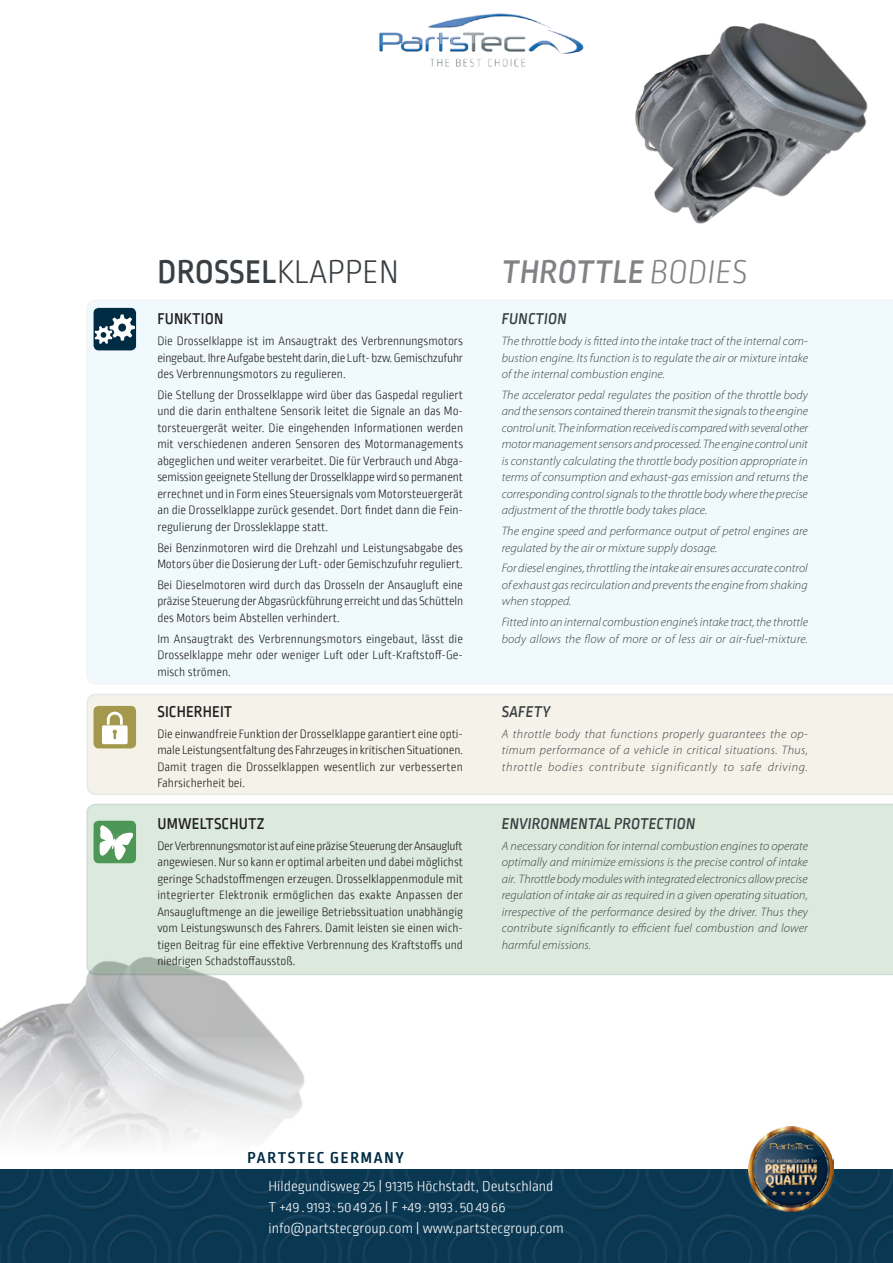
<style>
.page{position:relative;width:893px;height:1263px;background:#fff}
.page>*{position:absolute;margin:0;border:0;box-sizing:border-box;transform-origin:0 0}
.Head_Back{font:500 34.5px "Ropa Sans PTT";letter-spacing:.005em;color:#393f43}
.Head_Back_englisch{font:italic 500 34.5px "Ropa Sans PTT";letter-spacing:.01em;color:#808285}
.Copy_head_englisch{font:italic 500 16.5px "Ropa Sans PTT";letter-spacing:.01em;color:#393f43}
.Copy_head{font:500 16.5px "Ropa Sans PTT";letter-spacing:.01em;color:#231f20}
.t1{font:700 16.5px "Ropa Sans PTT";letter-spacing:.11em;color:#002c43}
.Copy_englisch{font:italic 500 16.5px "Ropa Sans PTT";letter-spacing:.01em;color:#393f43}
.Adresse_deutschland{font:300 15px "Ropa Sans PTT";color:#fff}
.Copy_deutsch{font:300 12.75px/16.5px "Ropa Sans PTT";color:#231f20;text-align:justify}
.Copy_englisch-2{font:italic 300 12.3px/16.5px "Myriad Pro";letter-spacing:.005em;color:#393f43;text-align:justify}
.s1{font-weight:300}
</style>
<div class="page">
<img style="left:0;top:976px;width:275px;height:61px">
<svg style="left:0;top:1037px;width:305px;height:107px"></svg>
<div style="left:86px;top:803px;width:807px;height:173px;background:#dceadd"></div>
<div style="left:87px;top:300px;width:806px;height:384px;background:#f0fafe"></div>
<div style="left:87px;top:694px;width:806px;height:101px;background:#f4f2e9"></div>
<div style="left:94px;top:308px;width:42px;height:42px;background:#002c43;border-radius:5px"></div>
<svg style="left:95px;top:314px;width:40px;height:30px"></svg>
<div style="left:94px;top:706px;width:42px;height:42px;background:#a3984b;border-radius:5px"></div>
<svg style="left:102px;top:712px;width:26px;height:32px"></svg>
<div style="left:94px;top:821px;width:42px;height:42px;background:#4d9756;border-radius:5px"></div>
<svg style="left:99px;top:825px;width:34px;height:35px"></svg>
<img style="left:635px;top:23px;width:233px;height:201px">
<img style="left:0;top:1169px;width:893px;height:94px">
<img style="left:748px;top:1127px;width:85px;height:85px">
<img style="left:379px;top:13px;width:205px;height:54px">
<p class="Head_Back" style="left:157px;top:252px;width:243px">DROSSEL<span class="s1">KLAPPEN</span></p>
<p class="Copy_head" style="left:157px;top:310px;width:67px">FUNKTION</p>
<p class="Copy_deutsch" style="left:157px;top:333px;width:307px">Die Drosselklappe ist im Ansaugtrakt des Verbrennungsmotors eingebaut. Ihre Aufgabe besteht darin, die Luft- bzw. Gemischzufuhr des Verbrennungsmotors zu regulieren.</p>
<p class="Copy_deutsch" style="left:157px;top:387px;width:307px">Die Stellung der Drosselklappe wird über das Gaspedal reguliert und die darin enthaltene Sensorik leitet die Signale an das Mo&shy;torsteuergerät weiter. Die eingehenden Informationen werden mit verschiedenen anderen Sensoren des Motormanagements abgeglichen und weiter verarbeitet. Die für Verbrauch und Abga&shy;semission geeignete Stellung der Drosselklappe wird so permanent errechnet und in Form eines Steuersignals vom Motorsteuergerät an die Drosselklappe zurück gesendet. Dort findet dann die Fein&shy;regulierung der Drossleklappe statt.</p>
<p class="Copy_deutsch" style="left:157px;top:540px;width:307px">Bei Benzinmotoren wird die Drehzahl und Leistungsabgabe des<br>Motors über die Dosierung der Luft- oder Gemischzufuhr reguliert.</p>
<p class="Copy_deutsch" style="left:157px;top:577px;width:307px">Bei Dieselmotoren wird durch das Drosseln der Ansaugluft eine präzise Steuerung der Abgasrückführung erreicht und das Schütteln des Motors beim Abstellen verhindert.</p>
<p class="Copy_deutsch" style="left:157px;top:631px;width:307px">Im Ansaugtrakt des Verbrennungsmotors eingebaut, lässt die Drosselklappe mehr oder weniger Luft oder Luft-Kraftstoff-Ge&shy;misch strömen.</p>
<p class="Copy_head" style="left:157px;top:703px;width:76px">SICHERHEIT</p>
<p class="Copy_deutsch" style="left:157px;top:726px;width:307px">Die einwandfreie Funktion der Drosselklappe garantiert eine opti&shy;male Leistungsentfaltung des Fahrzeuges in kritischen Situationen.<br>Damit tragen die Drosselklappen wesentlich zur verbesserten Fahrsicherheit bei.</p>
<p class="Copy_head" style="left:157px;top:814px;width:109px">UMWELTSCHUTZ</p>
<p class="Copy_deutsch" style="left:157px;top:838px;width:307px">Der Verbrennungsmotor ist auf eine präzise Steuerung der Ansaugluft angewiesen. Nur so kann er optimal arbeiten und dabei möglichst geringe Schadstoffmengen erzeugen. Drosselklappenmodule mit integrierter Elektronik ermöglichen das exakte Anpassen der Ansaugluftmenge an die jeweilige Betriebssituation unabhängig vom Leistungswunsch des Fahrers. Damit leisten sie einen wich&shy;tigen Beitrag für eine effektive Verbrennung des Kraftstoffs und niedrigen Schadstoffausstoß.</p>
<p class="Head_Back_englisch" style="left:502px;top:252px;width:247px">THROTTLE <span class="s1">BODIES</span></p>
<p class="Copy_head_englisch" style="left:502px;top:309px;width:66px">FUNCTION</p>
<p class="Copy_englisch-2" style="left:502px;top:333px;width:308px">The throttle body is fitted into the intake tract of the internal com&shy;bustion engine. Its function is to regulate the air or mixture intake of the internal combustion engine.</p>
<p class="Copy_englisch-2" style="left:502px;top:386px;width:308px">The accelerator pedal regulates the position of the throttle body and the sensors contained therein transmit the signals to the engine control unit. The information received is compared with several other motor management sensors and processed. The engine control unit is constantly calculating the throttle body position appropriate in terms of consumption and exhaust-gas emission and returns the corresponding control signals to the throttle body where the precise adjustment of the throttle body takes place.</p>
<p class="Copy_englisch-2" style="left:502px;top:523px;width:308px">The engine speed and performance output of petrol engines are regulated by the air or mixture supply dosage.</p>
<p class="Copy_englisch-2" style="left:502px;top:560px;width:307px">For diesel engines, throttling the intake air ensures accurate control of exhaust gas recirculation and prevents the engine from shaking when stopped.</p>
<p class="Copy_englisch-2" style="left:502px;top:614px;width:308px">Fitted into an internal combustion engine’s intake tract, the throttle body allows the flow of more or of less air or air-fuel-mixture.</p>
<p class="Copy_englisch" style="left:502px;top:702px;width:50px">SAFETY</p>
<p class="Copy_englisch-2" style="left:502px;top:725px;width:308px">A throttle body that functions properly guarantees the op&shy;timum performance of a vehicle in critical situations. Thus, throttle bodies contribute significantly to safe driving.</p>
<p class="Copy_head_englisch" style="left:502px;top:814px;width:195px">ENVIRONMENTAL PROTECTION</p>
<p class="Copy_englisch-2" style="left:502px;top:837px;width:308px">A necessary condition for internal combustion engines to operate optimally and minimize emissions is the precise control of intake air. Throttle body modules with integrated electronics allow precise regulation of intake air as required in a given operating situation, irrespective of the performance desired by the driver. Thus they contribute significantly to efficient fuel combustion and lower harmful emissions.</p>
<p class="t1" style="left:247px;top:1148px;width:158px">PARTSTEC GERMANY</p>
<p class="Adresse_deutschland" style="left:269px;top:1178px;width:286px">Hildegundisweg 25 | 91315 Höchstadt, Deutschland</p>
<p class="Adresse_deutschland" style="left:269px;top:1199px;width:238px">T +49.9193.504926 | F +49.9193.504966</p>
<p class="Adresse_deutschland" style="left:269px;top:1220px;width:297px">info@partstecgroup.com | www.partstecgroup.com</p>
</div>
